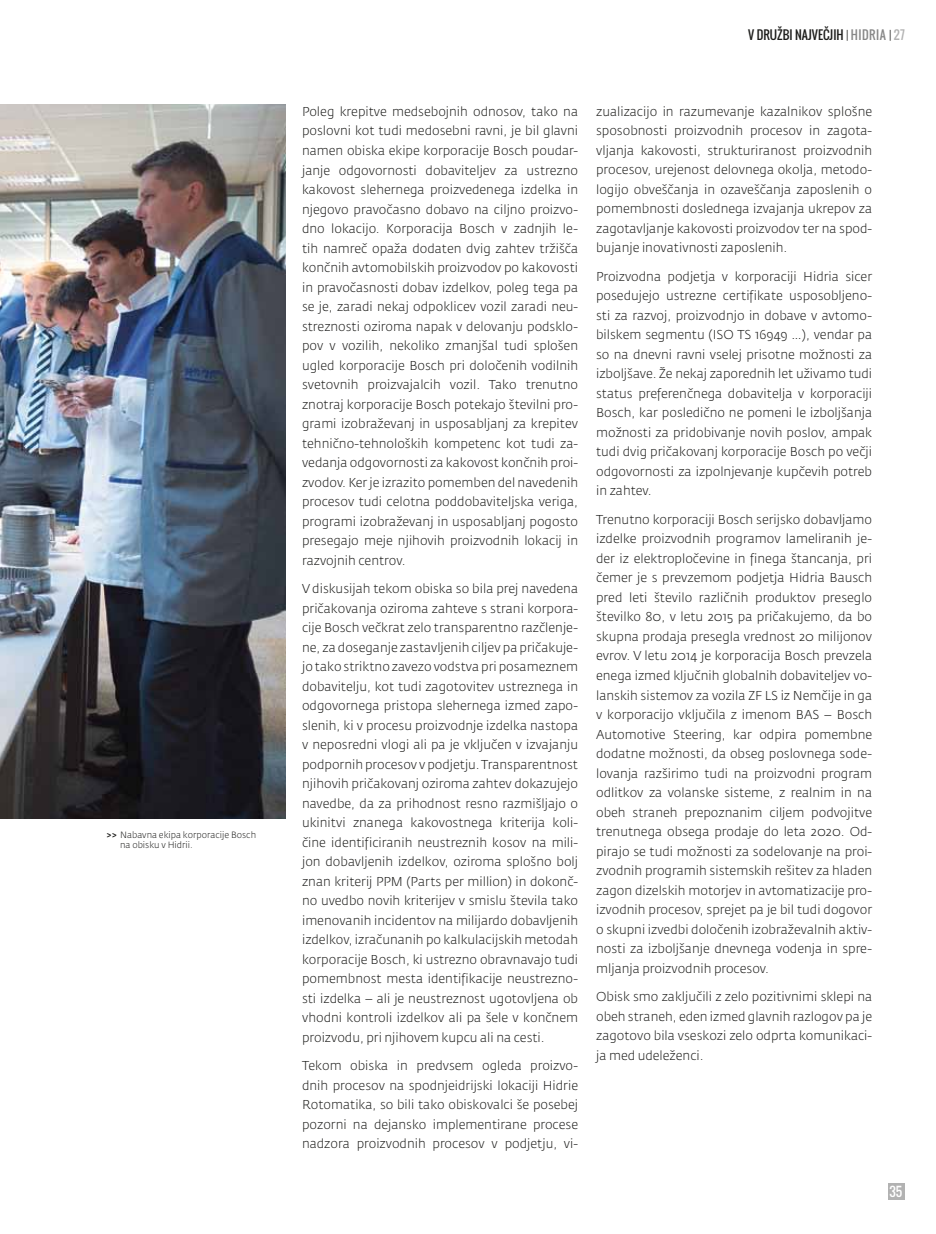
<style>
.page{position:relative;width:936px;height:1234px;background:#fff}
.page>*{position:absolute;margin:0;border:0;box-sizing:border-box;transform-origin:0 0}
.t1{font:300 12.75px/19.5px "Fedra Sans CE";color:#1d1d1b;text-align:justify}
.t2{font:12.6px "Oswald";color:#fff}
.t3{font:12px "Oswald";color:#1d1d1b}
.t4{font:9px/10.5px "Fedra Sans CE Light TF";color:#1d1d1b}
.s1{font-family:"Fedra Sans CE";font-weight:500}
.s2{font-weight:300}
.s3{color:#878787}
.s4{color:#b2b2b2}
</style>
<div class="page">
<div style="left:887px;top:1182px;width:17px;height:17px;background:#b2b2b2"></div>
<img style="left:0;top:104px;width:285px;height:714px">
<p class="t4" style="left:120px;top:829px;width:137px;text-indent:-14px"><span class="s1">&gt;&gt;</span> Nabavna ekipa korporacije Bosch na obisku v Hidrii.</p>
<p class="t3" style="left:748px;top:26px;width:158px">V DRUŽBI NAJVEČJIH <span class="s2">|</span> <span class="s3">HIDRIA</span> <span class="s2">|</span> <span class="s4">27</span></p>
<p class="t1" style="left:302px;top:102px;width:277px">Poleg krepitve medsebojnih odnosov, tako na poslovni kot tudi medosebni ravni, je bil glavni namen obiska ekipe korporacije Bosch poudar&shy;janje odgovornosti dobaviteljev za ustrezno kakovost slehernega proizvedenega izdelka in njegovo pravočasno dobavo na ciljno proizvo&shy;dno lokacijo. Korporacija Bosch v zadnjih le&shy;tih namreč opaža dodaten dvig zahtev tržišča končnih avtomobilskih proizvodov po kakovosti in pravočasnosti dobav izdelkov, poleg tega pa se je, zaradi nekaj odpoklicev vozil zaradi neu&shy;streznosti oziroma napak v delovanju podsklo&shy;pov v vozilih, nekoliko zmanjšal tudi splošen ugled korporacije Bosch pri določenih vodilnih svetovnih proizvajalcih vozil. Tako trenutno znotraj korporacije Bosch potekajo številni pro&shy;grami izobraževanj in usposabljanj za krepitev tehnično-tehnoloških kompetenc kot tudi za&shy;vedanja odgovornosti za kakovost končnih proi&shy;zvodov. Ker je izrazito pomemben del navedenih procesov tudi celotna poddobaviteljska veriga, programi izobraževanj in usposabljanj pogosto presegajo meje njihovih proizvodnih lokacij in razvojnih centrov.</p>
<p class="t1" style="left:302px;top:579px;width:278px">V diskusijah tekom obiska so bila prej navedena pričakovanja oziroma zahteve s strani korpora&shy;cije Bosch večkrat zelo transparentno razčlenje&shy;ne, za doseganje zastavljenih ciljev pa pričakuje&shy;jo tako striktno zavezo vodstva pri posameznem dobavitelju, kot tudi zagotovitev ustreznega in odgovornega pristopa slehernega izmed zapo&shy;slenih, ki v procesu proizvodnje izdelka nastopa v neposredni vlogi ali pa je vključen v izvajanju podpornih procesov v podjetju. Transparentnost njihovih pričakovanj oziroma zahtev dokazujejo navedbe, da za prihodnost resno razmišljajo o ukinitvi znanega kakovostnega kriterija koli&shy;čine identificiranih neustreznih kosov na mili&shy;jon dobavljenih izdelkov, oziroma splošno bolj znan kriterij PPM</p>
<p class="t1" style="left:302px;top:871px;width:277px;text-indent:104px">(Parts per million) in dokonč&shy;no uvedbo novih kriterijev v smislu števila tako imenovanih incidentov na milijardo dobavljenih izdelkov, izračunanih po kalkulacijskih metodah korporacije Bosch, ki ustrezno obravnavajo tudi pomembnost mesta identifikacije neustrezno&shy;sti izdelka – ali je neustreznost ugotovljena ob vhodni kontroli izdelkov ali pa šele v končnem proizvodu, pri njihovem kupcu ali na cesti.</p>
<p class="t1" style="left:302px;top:1056px;width:278px">Tekom obiska in predvsem ogleda proizvo&shy;dnih procesov na spodnjeidrijski lokaciji H idrie Rotomatika, so bili tako obiskovalci še posebej pozorni na dejansko implementirane procese nadzora proizvodnih procesov v podjetju, vi-</p>
<p class="t1" style="left:596px;top:102px;width:277px">zualizacijo in razumevanje kazalnikov splošne sposobnosti proizvodnih procesov in zagota&shy;vljanja kakovosti, strukturiranost proizvodnih procesov, urejenost delovnega okolja, metodo&shy;logijo obveščanja in ozaveščanja zaposlenih o pomembnosti doslednega izvajanja ukrepov za zagotavljanje kakovosti proizvodov ter na spod&shy;bujanje inovativnosti zaposlenih.</p>
<p class="t1" style="left:596px;top:267px;width:277px">Proizvodna podjetja v korporaciji H idria sicer posedujejo ustrezne certifikate usposobljeno&shy;sti za razvoj, proizvodnjo in dobave v avtomo&shy;bilskem segmentu (ISO</p>
<p class="t1" style="left:596px;top:325px;width:277px;text-indent:141px">TS 16949 …), vendar pa so na dnevni ravni vselej prisotne možnosti za izboljšave. Že nekaj zaporednih let uživamo tudi status preferenčnega dobavitelja v korporaciji Bosch, kar posledično ne pomeni le izboljšanja možnosti za pridobivanje novih poslov, ampak tudi dvig pričakovanj korporacije Bosch po večji odgovornosti za izpolnjevanje kupčevih potreb in zahtev.</p>
<p class="t1" style="left:596px;top:510px;width:277px">Trenutno korporaciji Bosch serijsko dobavljamo izdelke proizvodnih programov lameliranih je&shy;der iz elektropločevine in finega štancanja, pri čemer je s prevzemom podjetja H idria Bausch pred leti število različnih produktov preseglo številko 80, v letu 2015 pa pričakujemo, da bo skupna prodaja presegla vrednost 20 milijonov evrov. V letu 2014 je korporacija Bosch prevzela enega izmed ključnih globalnih dobaviteljev vo&shy;lanskih sistemov za vozila ZF LS iz N emčije in ga v korporacijo vključila z imenom BAS</p>
<p class="t1" style="left:596px;top:705px;width:277px;text-indent:228px">– Bosch Automotive Steering, kar odpira pomembne dodatne možnosti, da obseg poslovnega sode&shy;lovanja razširimo tudi na proizvodni program odlitkov za volanske sisteme, z realnim in na obeh straneh prepoznanim ciljem podvojitve trenutnega obsega prodaje do leta 2020. Od&shy;pirajo se tudi možnosti za sodelovanje na proi&shy;zvodnih programih sistemskih rešitev za hladen zagon dizelskih motorjev in avtomatizacije pro&shy;izvodnih procesov, sprejet pa je bil tudi dogovor o skupni izvedbi določenih izobraževalnih aktiv&shy;nosti za izboljšanje dnevnega vodenja in spre&shy;mljanja proizvodnih procesov.</p>
<p class="t1" style="left:596px;top:986px;width:277px">Obisk smo zaključili z zelo pozitivnimi sklepi na obeh straneh, eden izmed glavnih razlogov pa je zagotovo bila vseskozi zelo odprta komunikaci&shy;ja med udeleženci.</p>
<p class="t2" style="left:889px;top:1181px;width:14px">35</p>
</div>
